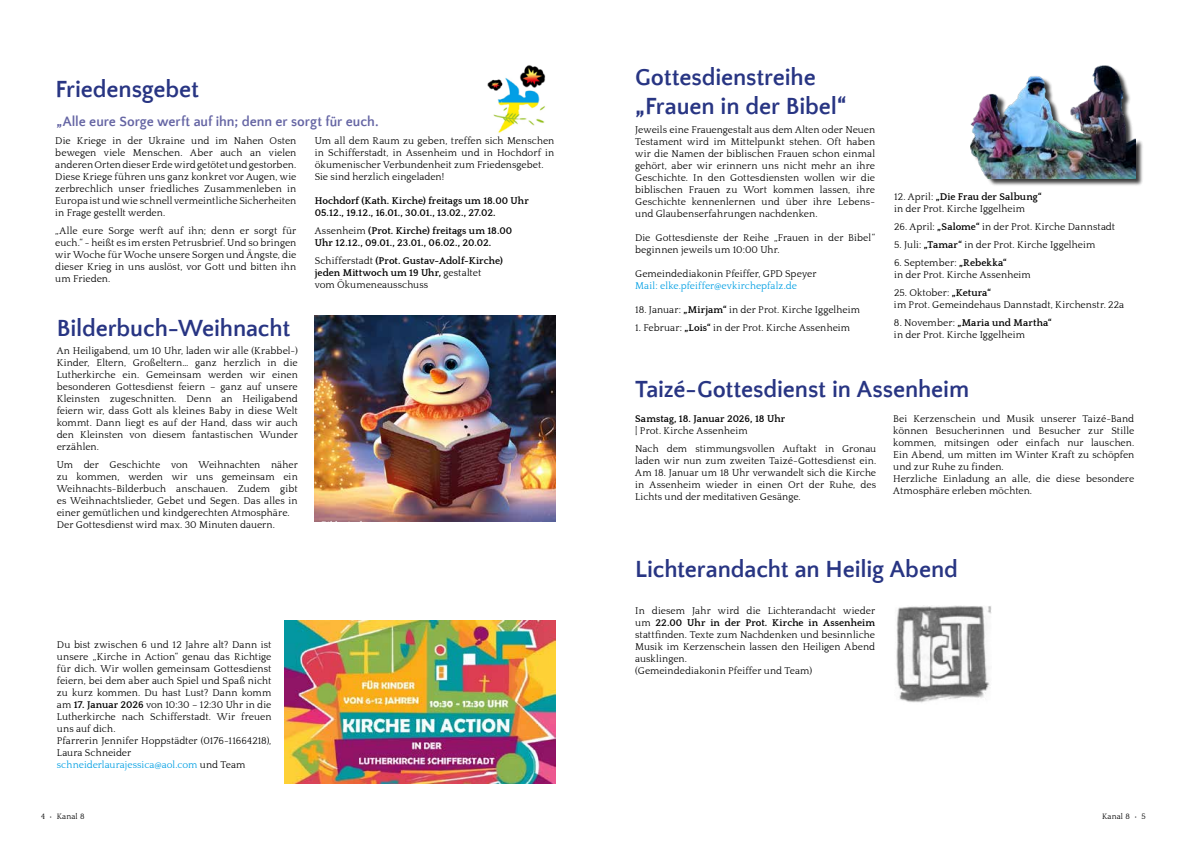
<style>
.page{position:relative;width:1191px;height:842px;background:#fff}
.page>*{position:absolute;margin:0;border:0;box-sizing:border-box;transform-origin:0 0}
.t1{font:700 24px/28.8px "Quattrocento Sans";letter-spacing:-.005em;color:#283583}
.t2{font:700 14px "Quattrocento Sans";letter-spacing:-.005em;color:#6565a4}
.t3{font:10px/12px "Quattrocento";letter-spacing:.005em;color:#000}
.t4{font:700 10px/12px "Quattrocento";letter-spacing:.005em;color:#000}
.t5{font:10px "Quattrocento";letter-spacing:.005em;color:#009fe3}
.t6{font:8px "Quattrocento";letter-spacing:.025em;color:#000}
.s1{font-weight:400}
.s2{font-weight:700}
.s3{color:#009fe3}
</style>
<div class="page">
<div style="left:972px;top:67px;width:171px;height:120px;background:#000;opacity:.75"></div>
<img style="left:970px;top:65px;width:165px;height:113px">
<img style="left:487px;top:65px;width:59px;height:68px">
<img style="left:315px;top:315px;width:241px;height:207px">
<img style="left:284px;top:621px;width:271px;height:163px">
<img style="left:896px;top:605px;width:95px;height:98px">
<h1 class="t1" style="left:56px;top:76px;width:145px">Friedensgebet</h1>
<p class="t3" style="left:55px;top:135px;width:242px;text-align:justify">Die Kriege in der Ukraine und im Nahen Osten bewegen viele Menschen. Aber auch an vielen anderen Orten dieser Erde wird getötet und gestorben.<br>Diese Kriege führen uns ganz konkret vor Augen, wie zerbrechlich unser friedliches Zusammenleben in Europa ist und wie schnell vermeintliche Sicherheiten in Frage gestellt werden.</p>
<p class="t3" style="left:55px;top:225px;width:242px;text-align:justify">„Alle eure Sorge werft auf ihn; denn er sorgt für euch.“ - heißt es im ersten Petrusbrief. Und so bringen wir Woche für Woche unsere Sorgen und Ängste, die dieser Krieg in uns auslöst, vor Gott und bitten ihn um Frieden.</p>
<h2 class="t2" style="left:56px;top:114px;width:324px">„Alle eure Sorge werft auf ihn; denn er sorgt für euch.</h2>
<p class="t3" style="left:315px;top:135px;width:241px">Um all dem Raum zu geben, treffen sich Menschen in Schifferstadt, in Assenheim und in Hochdorf in ökumenischer Verbundenheit zum Friedensgebet.<br>Sie sind herzlich eingeladen!</p>
<p class="t4" style="left:315px;top:195px;width:215px">Hochdorf (Kath. Kirche) freitags um 18.00 Uhr<br>05.12., 19.12., 16.01., 30.01., 13.02., 27.02.</p>
<p class="t4" style="left:315px;top:225px;width:199px"><span class="s1">Assenheim</span> (Prot. Kirche) freitags um 18.00<br>Uhr 12.12., 09.01., 23.01., 06.02., 20.02.</p>
<p class="t4" style="left:315px;top:255px;width:190px"><span class="s1">Schifferstadt</span> (Prot. Gustav-Adolf-Kirche) jeden Mittwoch um 19 Uhr, <span class="s1">gestaltet vom Ökumeneausschuss</span></p>
<h1 class="t1" style="left:57px;top:314px;width:235px">Bilderbuch-Weihnacht</h1>
<p class="t3" style="left:57px;top:345px;width:242px;text-align:justify">An Heiligabend, um 10 Uhr, laden wir alle (Krabbel-)<br>Kinder, Eltern, Großeltern… ganz herzlich in die Lutherkirche ein. Gemeinsam werden wir einen besonderen Gottesdienst feiern – ganz auf unsere Kleinsten zugeschnitten. Denn an Heiligabend feiern wir, dass Gott als kleines Baby in diese Welt kommt. Dann liegt es auf der Hand, dass wir auch den Kleinsten von diesem fantastischen Wunder erzählen.</p>
<p class="t3" style="left:57px;top:459px;width:242px">Um der Geschichte von Weihnachten näher zu kommen, werden wir uns gemeinsam ein Weihnachts-Bilderbuch anschauen. Zudem gibt es Weihnachtslieder, Gebet und Segen. Das alles in einer gemütlichen und kindgerechten Atmosphäre.<br>Der Gottesdienst wird max. 30 Minuten dauern.</p>
<p class="t3" style="left:57px;top:639px;width:216px">Du bist zwischen 6 und 12 Jahre alt? Dann ist unsere „Kirche in Action“ genau das Richtige für dich. Wir wollen gemeinsam Gottesdienst feiern, bei dem aber auch Spiel und Spaß nicht zu kurz kommen. Du hast Lust? Dann komm am <span class="s2">17. Januar 2026</span> von 10:30 – 12:30 Uhr in die Lutherkirche nach Schifferstadt. Wir freuen uns auf dich.<br>Pfarrerin Jennifer Hoppstädter (0176-11664218), Laura Schneider <span class="s3">schneiderlaurajessica@aol.com</span> und Team</p>
<h1 class="t1" style="left:635px;top:64px;width:213px">Gottesdienstreihe „Frauen in der Bibel“</h1>
<p class="t3" style="left:635px;top:124px;width:241px;text-align:justify">Jeweils eine Frauengestalt aus dem Alten oder Neuen Testament wird im Mittelpunkt stehen. Oft haben wir die Namen der biblischen Frauen schon einmal gehört, aber wir erinnern uns nicht mehr an ihre Geschichte. In den Gottesdiensten wollen wir die biblischen Frauen zu Wort kommen lassen, ihre Geschichte kennenlernen und über ihre Lebens&shy;und Glaubenserfahrungen nachdenken.</p>
<p class="t3" style="left:635px;top:232px;width:241px">Die Gottesdienste der Reihe „Frauen in der Bibel“ beginnen jeweils um 10:00 Uhr.</p>
<p class="t3" style="left:635px;top:268px;width:183px">Gemeindediakonin Pfeiffer, GPD Speyer</p>
<p class="t5" style="left:635px;top:280px;width:163px">Mail: elke.pfeiffer@evkirchepfalz.de</p>
<p class="t3" style="left:635px;top:304px;width:226px">18. Januar: <span class="s2">„Mirjam“</span> in der Prot. Kirche Iggelheim</p>
<p class="t3" style="left:635px;top:322px;width:216px">1. Februar: <span class="s2">„Lois“</span> in der Prot. Kirche Assenheim</p>
<p class="t3" style="left:894px;top:191px;width:149px">12. April: <span class="s2">„Die Frau der Salbung“ </span>in der Prot. Kirche Iggelheim</p>
<p class="t3" style="left:894px;top:221px;width:223px">26. April: <span class="s2">„Salome“</span> in der Prot. Kirche Dannstadt</p>
<p class="t3" style="left:894px;top:239px;width:203px">5. Juli: <span class="s2">„Tamar“</span> in der Prot. Kirche Iggelheim</p>
<p class="t3" style="left:894px;top:257px;width:138px">6. September: <span class="s2">„Rebekka“<br></span>in der Prot. Kirche Assenheim</p>
<p class="t3" style="left:894px;top:287px;width:232px">25. Oktober: <span class="s2">„Ketura“<br></span>im Prot. Gemeindehaus Dannstadt, Kirchenstr. 22a</p>
<p class="t3" style="left:894px;top:317px;width:159px">8. November: <span class="s2">„Maria und Martha“ </span>in der Prot. Kirche Iggelheim</p>
<h1 class="t1" style="left:635px;top:376px;width:335px">Taizé-Gottesdienst in Assenheim</h1>
<p class="t3" style="left:893px;top:413px;width:242px">Bei Kerzenschein und Musik unserer Taizé-Band können Besucherinnen und Besucher zur Stille kommen, mitsingen oder einfach nur lauschen.<br>Ein Abend, um mitten im Winter Kraft zu schöpfen und zur Ruhe zu finden.<br>Herzliche Einladung an alle, die diese besondere Atmosphäre erleben möchten.</p>
<p class="t4" style="left:635px;top:413px;width:151px">Samstag, 18. Januar 2026, 18 Uhr</p>
<p class="t3" style="left:635px;top:422px;width:242px;line-height:18px">| Prot. Kirche Assenheim<br>Nach dem stimmungsvollen Auftakt in Gronau</p>
<p class="t3" style="left:635px;top:455px;width:242px;text-align:justify">laden wir nun zum zweiten Taizé-Gottesdienst ein.<br>Am 18. Januar um 18 Uhr verwandelt sich die Kirche in Assenheim wieder in einen Ort der Ruhe, des Lichts und der meditativen Gesänge.</p>
<h1 class="t1" style="left:635px;top:555px;width:324px">Lichterandacht an Heilig Abend</h1>
<p class="t3" style="left:635px;top:605px;width:241px">In diesem Jahr wird die Lichterandacht wieder um <span class="s2">22.00 Uhr in der Prot. Kirche in Assenheim </span>stattfinden. Texte zum Nachdenken und besinnliche Musik im Kerzenschein lassen den Heiligen Abend ausklingen.<br>(Gemeindediakonin Pfeiffer und Team)</p>
<p class="t6" style="left:41px;top:812px;width:45px">4 • Kanal 8</p>
<p class="t6" style="left:1102px;top:812px;width:45px">Kanal 8 • 5</p>
</div>
